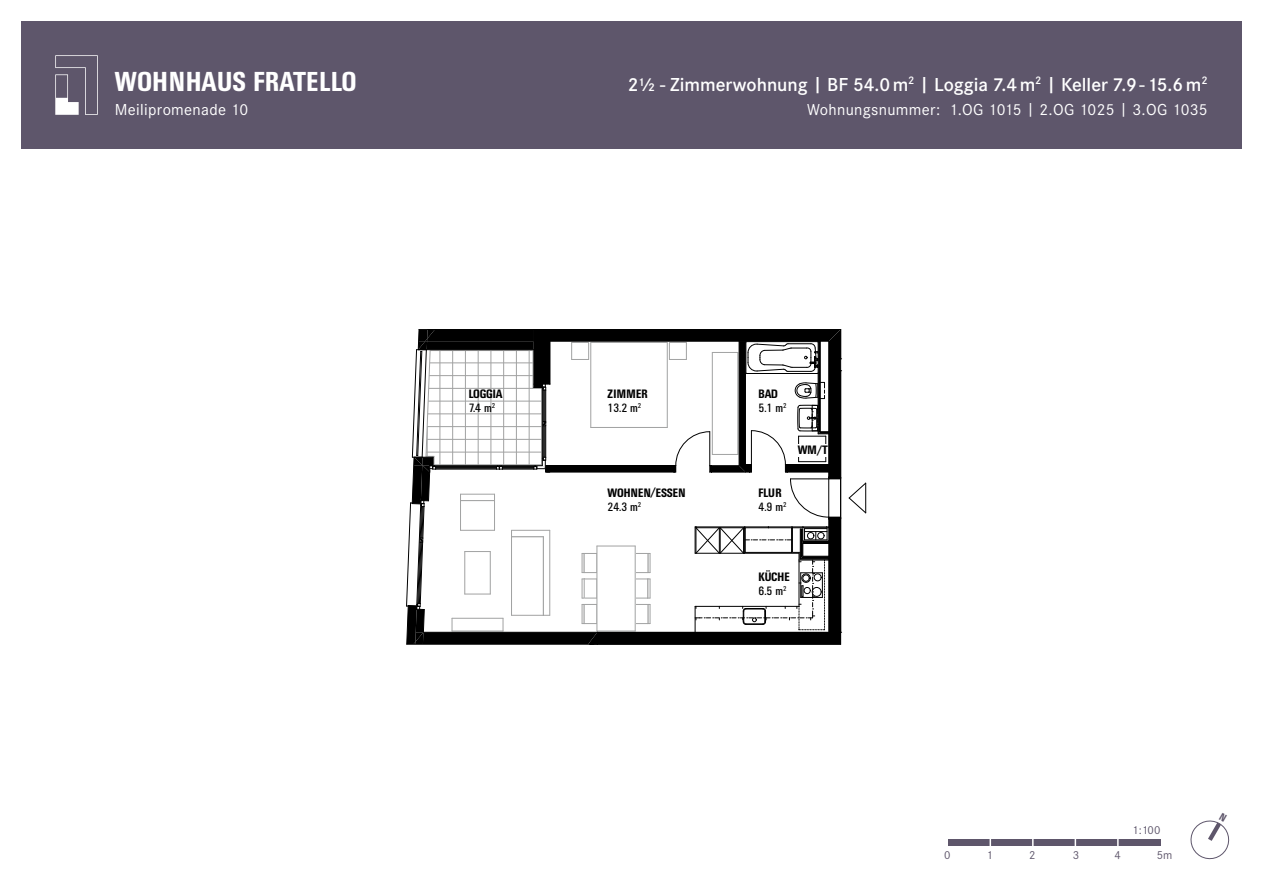
<style>
.page{position:relative;width:1263px;height:893px;background:#fff}
.page>*{position:absolute;margin:0;border:0;box-sizing:border-box;transform-origin:0 0}
.t1{font:500 condensed 27px "UN11";letter-spacing:.02em;color:#fff}
.t2{font:600 19.5px "Corporate S";color:#fff}
.t3{font:16.5px "Corporate S";letter-spacing:.02em;color:#fff}
.t4{font:500 condensed 12px/14.4px "UN11";color:#000}
.t5{font:12px "Corporate S";color:#5e566b}
.t6{font:condensed 12px/14.4px "UN11";color:#000}
.s1{font-weight:400}
.s2{font-weight:500}
</style>
<div class="page">
<svg style="left:406px;top:329px;width:436px;height:316px"></svg>
<div style="left:802px;top:575px;width:7px;height:7px;border:1px solid #000;border-radius:50%"></div>
<div style="left:814px;top:574px;width:7px;height:7px;border:1px solid #000;border-radius:50%"></div>
<div style="left:812px;top:587px;width:9px;height:10px;border:1px solid #000;border-radius:50%"></div>
<div style="left:804px;top:587px;width:6px;height:7px;border:1px solid #000;border-radius:50%"></div>
<div style="left:801px;top:574px;width:9px;height:9px;border:1px solid #000;border-radius:50%"></div>
<svg style="left:848px;top:482px;width:18px;height:32px"></svg>
<hr style="left:407px;top:644px;width:434px;height:1px;background:#000">
<hr style="left:840px;top:329px;width:1px;height:315px;background:#000">
<hr style="left:419px;top:329px;width:422px;height:1px;background:#000">
<div style="left:797px;top:444px;width:31px;height:12px;background:#fff"></div>
<div style="left:948px;top:840px;width:212px;height:6px;background:#5e566b"></div>
<svg style="left:989px;top:839px;width:2px;height:7px"></svg>
<svg style="left:1074px;top:839px;width:2px;height:7px"></svg>
<svg style="left:1117px;top:839px;width:2px;height:7px"></svg>
<div style="left:21px;top:21px;width:1221px;height:128px;background:#5e566b"></div>
<svg style="left:55px;top:55px;width:43px;height:60px"></svg>
<svg style="left:1190px;top:820px;width:40px;height:40px"></svg>
<h1 class="t1" style="left:115px;top:66px;width:243px">WOHNHAUS FRATELLO</h1>
<h3 class="t3" style="left:115px;top:100px;width:135px">Meilipromenade 10</h3>
<h2 class="t2" style="left:628px;top:73px;width:581px">2½ - Zimmerwohnung | BF 54.0m<sup>2</sup> | Loggia 7.4m<sup>2</sup> | Keller 7.9-15.6m<sup>2</sup></h2>
<h3 class="t3" style="left:807px;top:100px;width:402px">Wohnungsnummer: 1.OG 1015 | 2.OG 1025 | 3.OG 1035</h3>
<p class="t4" style="left:469px;top:386px;width:35px">LOGGIA<br><span class="s1">7.4 m</span><sup>2</sup></p>
<p class="t6" style="left:758px;top:386px;width:29px"><span class="s2">BAD<br></span>5.1 m<sup>2</sup></p>
<p class="t4" style="left:607px;top:386px;width:42px">ZIMMER<br><span class="s1">13.2 m</span><sup>2</sup></p>
<p class="t4" style="left:607px;top:485px;width:79px">WOHNEN/ESSEN<br><span class="s1">24.3 m</span><sup>2</sup></p>
<p class="t4" style="left:798px;top:443px;width:32px">WM/T</p>
<p class="t4" style="left:758px;top:485px;width:29px">FLUR<br><span class="s1">4.9 m</span><sup>2</sup></p>
<p class="t4" style="left:758px;top:569px;width:33px">KÜCHE<br><span class="s1">6.5 m</span><sup>2</sup></p>
<p class="t5" style="left:1132px;top:823px;width:30px">1:100</p>
<p class="t5" style="left:944px;top:848px;width:8px">0</p>
<p class="t5" style="left:986px;top:848px;width:8px">1</p>
<p class="t5" style="left:1029px;top:848px;width:8px">2</p>
<p class="t5" style="left:1073px;top:848px;width:8px">3</p>
<p class="t5" style="left:1114px;top:848px;width:8px">4</p>
<p class="t5" style="left:1157px;top:848px;width:17px">5m</p>
</div>
